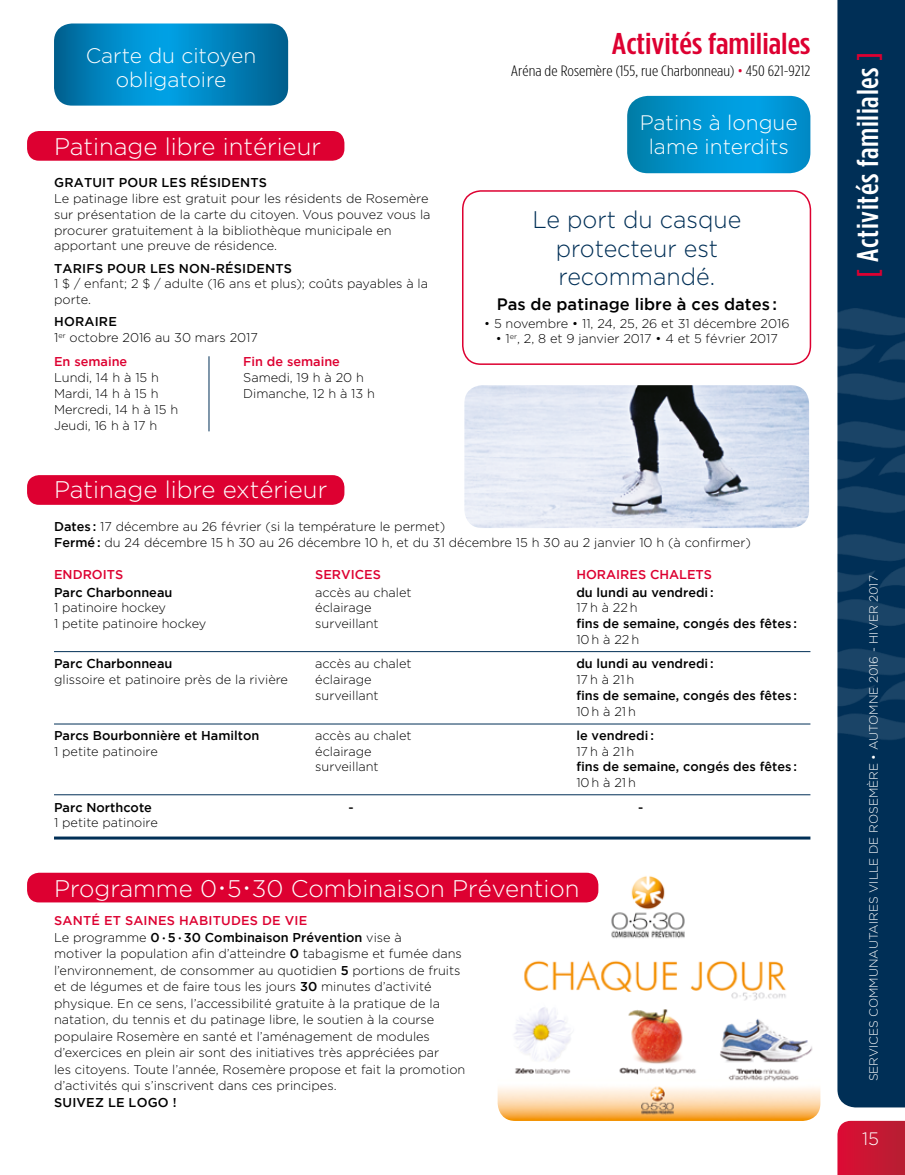
<style>
.page{position:relative;width:905px;height:1175px;background:#fff}
.page>*{position:absolute;margin:0;border:0;box-sizing:border-box;transform-origin:0 0}
.t1{font:500 30px "Gotham Condensed";letter-spacing:.02em;color:#fff;scale:1.1 1}
.t2{font:500 30px "Gotham Condensed";color:#dd0031;scale:1.2 1}
.t3{font:300 24px "Gotham";color:#fff}
.t4{font:300 24px/28.5px "Gotham";color:#002f56;text-align:center}
.t5{font:300 21px/24px "Gotham";color:#fff;text-align:center}
.t6{font:300 18px "Gotham";color:#fff}
.t7{font:500 16.5px "Gotham";color:#000}
.t8{font:300 15px "Gotham Condensed";color:#000;scale:1.2 1}
.t9{font:300 12.75px/16.5px "Gotham";color:#000}
.t10{font:500 12.75px "Gotham";color:#000}
.t11{font:500 12.75px "Gotham";color:#dd0031}
.t12{font:300 12px "Gotham";color:#fff}
.s1{color:#dd0031}
.s2{font-weight:500}
.s3{font-size:13.95px}
.s4{font-weight:500;font-size:7.5px}
</style>
<div class="page">
<div style="left:837px;top:0;width:67px;height:1107px;background:#002f56"></div>
<img style="left:837px;top:308px;width:67px;height:462px">
<svg style="left:837px;top:1120px;width:67px;height:54px;background:#ca1d39"></svg>
<img style="left:464px;top:385px;width:345px;height:143px">
<svg style="left:54px;top:23px;width:234px;height:83px;background:#0284be"></svg>
<div style="left:27px;top:131px;width:317px;height:30px;background:#dd0031;border-radius:12px"></div>
<div style="left:27px;top:475px;width:317px;height:30px;background:#dd0031;border-radius:12px"></div>
<div style="left:27px;top:872px;width:571px;height:30px;background:#dd0031;border-radius:12px"></div>
<hr style="left:54px;top:651px;width:756px;height:1px;background:#002f56">
<hr style="left:54px;top:723px;width:756px;height:1px;background:#002f56">
<hr style="left:54px;top:794px;width:756px;height:1px;background:#002f56">
<hr style="left:54px;top:836px;width:756px;height:3px;background:#002f56">
<hr style="left:208px;top:356px;width:1px;height:75px;background:#002f56">
<img style="left:497px;top:960px;width:323px;height:160px">
<img style="left:611px;top:876px;width:74px;height:63px">
<div style="left:462px;top:190px;width:349px;height:175px;border:2px solid #dd0031;border-radius:18px"></div>
<svg style="left:627px;top:96px;width:183px;height:77px;background:#0093ce"></svg>
<p class="t5" style="left:86px;top:43px;width:172px">Carte du citoyen obligatoire</p>
<p class="t3" style="left:54px;top:133px;width:268px">Patinage libre intérieur</p>
<p class="t10" style="left:54px;top:175px;width:214px">GRATUIT POUR LES RÉSIDENTS</p>
<p class="t9" style="left:54px;top:190px;width:378px;line-height:15.8px">Le patinage libre est gratuit pour les résidents de Rosemère sur présentation de la carte du citoyen. Vous pouvez vous la procurer gratuitement à la bibliothèque municipale en apportant une preuve de résidence.</p>
<p class="t10" style="left:54px;top:261px;width:239px">TARIFS POUR LES NON-RÉSIDENTS</p>
<p class="t9" style="left:54px;top:276px;width:375px;line-height:15.8px">1 $ / enfant; 2 $ / adulte (16 ans et plus); coûts payables à la porte.</p>
<p class="t10" style="left:54px;top:314px;width:64px">HORAIRE</p>
<p class="t9" style="left:54px;top:329px;width:205px">1<sup>er</sup> octobre 2016 au 30 mars 2017</p>
<p class="t11" style="left:54px;top:355px;width:75px">En semaine</p>
<p class="t11" style="left:243px;top:355px;width:98px">Fin de semaine</p>
<p class="t9" style="left:54px;top:369px;width:106px">Lundi, 14 h à 15 h</p>
<p class="t9" style="left:243px;top:369px;width:122px">Samedi, 19 h à 20 h</p>
<p class="t9" style="left:54px;top:385px;width:106px">Mardi, 14 h à 15 h</p>
<p class="t9" style="left:243px;top:385px;width:133px">Dimanche, 12 h à 13 h</p>
<p class="t9" style="left:54px;top:401px;width:126px">Mercredi, 14 h à 15 h</p>
<p class="t9" style="left:54px;top:416px;width:105px">Jeudi, 16 h à 17 h</p>
<p class="t3" style="left:54px;top:476px;width:275px">Patinage libre extérieur</p>
<p class="t2" style="left:612px;top:27px;width:167px">Activités familiales</p>
<p class="t8" style="left:511px;top:62px;width:251px">Aréna de Rosemère (155, rue Charbonneau) <span class="s1">•</span> 450 621-9212</p>
<p class="t5" style="left:639px;top:111px;width:159px">Patins à longue lame interdits</p>
<p class="t4" style="left:532px;top:205px;width:210px">Le port du casque protecteur est recommandé.</p>
<p class="t7" style="left:496px;top:294px;width:282px">Pas de patinage libre à ces dates :</p>
<p class="t9" style="left:484px;top:314px;width:307px">• 5 novembre • 11, 24, 25, 26 et 31 décembre 2016</p>
<p class="t9" style="left:495px;top:330px;width:284px">• 1<sup>er</sup>, 2, 8 et 9 janvier 2017 • 4 et 5 février 2017</p>
<p class="t9" style="left:54px;top:518px;width:393px"><span class="s2">Dates :</span> 17 décembre au 26 février (si la température le permet)</p>
<p class="t9" style="left:54px;top:534px;width:698px"><span class="s2">Fermé:</span> du 24 décembre 15 h 30 au 26 décembre 10 h, et du 31 décembre 15 h 30 au 2 janvier 10 h (à confirmer)</p>
<p class="t11" style="left:54px;top:567px;width:71px">ENDROITS</p>
<p class="t11" style="left:315px;top:567px;width:67px">SERVICES</p>
<p class="t11" style="left:576px;top:567px;width:137px">HORAIRES CHALETS</p>
<p class="t10" style="left:54px;top:585px;width:120px">Parc Charbonneau</p>
<p class="t9" style="left:315px;top:583px;width:98px">accès au chalet</p>
<p class="t10" style="left:576px;top:585px;width:139px">du lundi au vendredi :</p>
<p class="t9" style="left:54px;top:599px;width:113px">1 patinoire hockey</p>
<p class="t9" style="left:315px;top:599px;width:58px">éclairage</p>
<p class="t9" style="left:576px;top:599px;width:63px">17h à 22h</p>
<p class="t9" style="left:54px;top:615px;width:154px">1 petite patinoire hockey</p>
<p class="t9" style="left:315px;top:615px;width:65px">surveillant</p>
<p class="t10" style="left:576px;top:616px;width:222px">fins de semaine, congés des fêtes :</p>
<p class="t9" style="left:576px;top:631px;width:64px">10h à 22h</p>
<p class="t10" style="left:54px;top:656px;width:120px">Parc Charbonneau</p>
<p class="t9" style="left:315px;top:655px;width:98px">accès au chalet</p>
<p class="t10" style="left:576px;top:656px;width:139px">du lundi au vendredi :</p>
<p class="t9" style="left:54px;top:671px;width:235px">glissoire et patinoire près de la rivière</p>
<p class="t9" style="left:315px;top:671px;width:58px">éclairage</p>
<p class="t9" style="left:576px;top:671px;width:59px">17h à 21h</p>
<p class="t9" style="left:315px;top:687px;width:65px">surveillant</p>
<p class="t10" style="left:576px;top:688px;width:222px">fins de semaine, congés des fêtes :</p>
<p class="t9" style="left:576px;top:702px;width:61px">10h à 21h</p>
<p class="t10" style="left:54px;top:728px;width:207px">Parcs Bourbonnière et Hamilton</p>
<p class="t9" style="left:315px;top:727px;width:98px">accès au chalet</p>
<p class="t10" style="left:576px;top:728px;width:79px">le vendredi :</p>
<p class="t9" style="left:54px;top:742px;width:105px">1 petite patinoire</p>
<p class="t9" style="left:315px;top:742px;width:58px">éclairage</p>
<p class="t9" style="left:576px;top:742px;width:59px">17h à 21h</p>
<p class="t9" style="left:315px;top:758px;width:65px">surveillant</p>
<p class="t10" style="left:576px;top:759px;width:222px">fins de semaine, congés des fêtes :</p>
<p class="t9" style="left:576px;top:774px;width:61px">10h à 21h</p>
<p class="t10" style="left:54px;top:800px;width:99px">Parc Northcote</p>
<p class="t10" style="left:348px;top:800px;width:7px">-</p>
<p class="t10" style="left:638px;top:800px;width:7px">-</p>
<p class="t9" style="left:54px;top:814px;width:105px">1 petite patinoire</p>
<p class="t3" style="left:54px;top:875px;width:527px">Programme 0<span class="s3">•</span>5<span class="s3">•</span>30 Combinaison Prévention</p>
<p class="t11" style="left:54px;top:913px;width:254px">SANTÉ ET SAINES HABITUDES DE VIE</p>
<p class="t9" style="left:54px;top:928px;width:413px">Le programme <span class="s2">0</span> <span class="s4">•</span> <span class="s2">5</span> <span class="s4">•</span> <span class="s2">30 Combinaison Prévention</span> vise à<br>motiver la population afin d’atteindre <span class="s2">0</span> tabagisme et fumée dans l’environnement, de consommer au quotidien <span class="s2">5</span> portions de fruits et de légumes et de faire tous les jours <span class="s2">30</span> minutes d’activité physique. En ce sens, l’accessibilité gratuite à la pratique de la natation, du tennis et du patinage libre, le soutien à la course populaire Rosemère en santé et l’aménagement de modules d’exercices en plein air sont des initiatives très appréciées par<br>les citoyens. Toute l’année, Rosemère propose et fait la promotion d’activités qui s’inscrivent dans ces principes.</p>
<p class="t10" style="left:54px;top:1095px;width:124px">SUIVEZ LE LOGO !</p>
<p class="t1" style="left:851px;top:278px;width:207px;rotate:-90deg"><span class="s1">[</span> Activités familiales <span class="s1">]</span></p>
<p class="t12" style="left:867px;top:1081px;width:507px;rotate:-90deg">SERVICES COMMUNAUTAIRES VILLE DE ROSEMÈRE • AUTOMNE 2016 - HIVER 2017</p>
<p class="t6" style="left:862px;top:1129px;width:18px">15</p>
</div>
